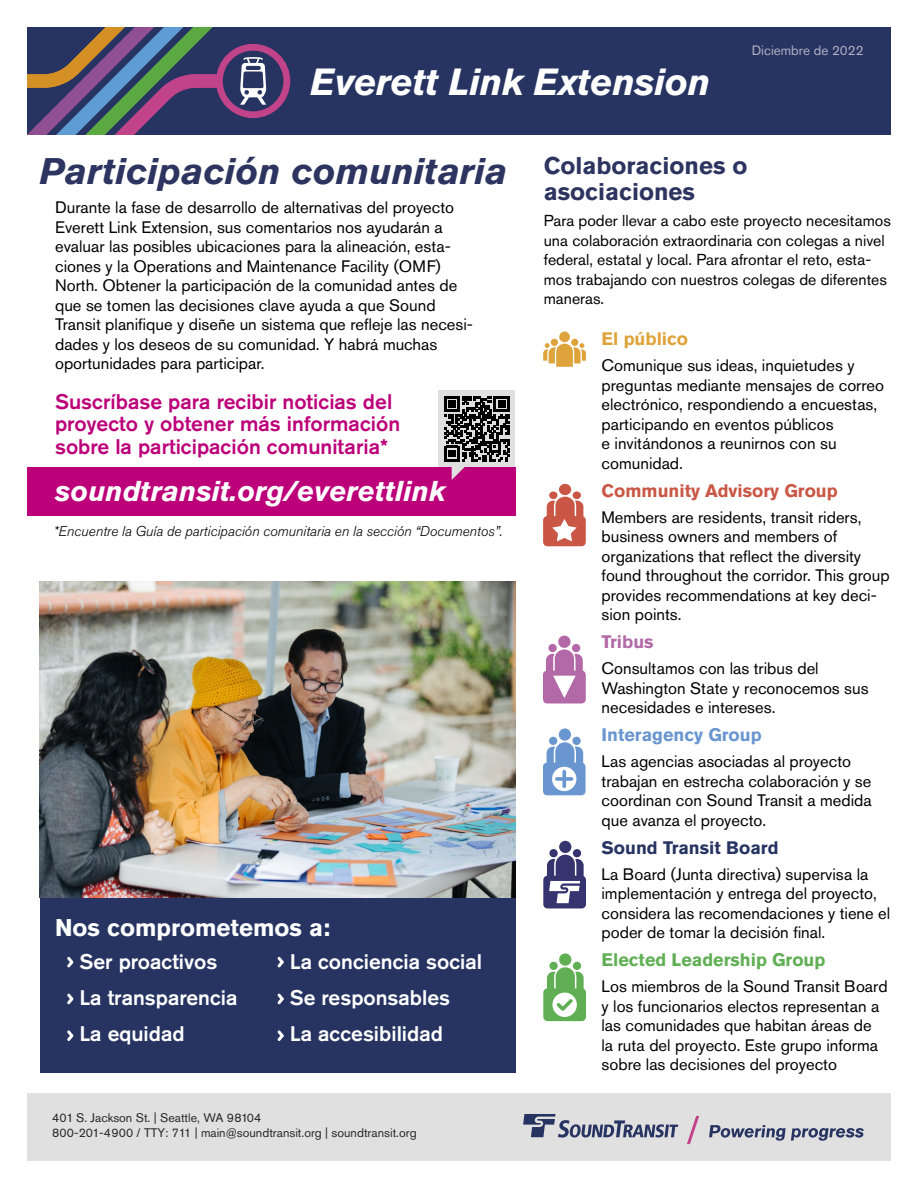
<style>
.page{position:relative;width:918px;height:1188px;background:#fff}
.page>*{position:absolute;margin:0;border:0;box-sizing:border-box;transform-origin:0 0}
.t1{font:italic 700 37.5px "Akzidenz Grotesk Std";letter-spacing:-.015em;color:#fff}
.t2{font:italic 700 36.75px "Akzidenz Grotesk Std";color:#2c345f}
.t3{font:italic 700 28.5px "Akzidenz Grotesk Std";color:#fff}
.t4{font:700 24px "Akzidenz Grotesk Std";color:#fff}
.t5{font:700 24px "Akzidenz Grotesk Std";color:#2c345f}
.t6{font:500 21px/22.5px "Akzidenz Grotesk Std";color:#bc007a}
.t7{font:500 21px/36px "Akzidenz Grotesk Std";color:#fff}
.t8{font:700 18px "Akzidenz Grotesk Std";color:#ca5745}
.t9{font:700 18px "Akzidenz Grotesk Std";color:#61af54}
.t10{font:700 18px "Akzidenz Grotesk Std";color:#273462}
.t11{font:700 18px "Akzidenz Grotesk Std";color:#6996cf}
.t12{font:700 18px "Akzidenz Grotesk Std";color:#dea43b}
.t13{font:700 18px "Akzidenz Grotesk Std";color:#b369a8}
.t14{font:16.5px/19.5px "Akzidenz Grotesk Std";color:#000}
.t15{font:15.75px/19.5px "Akzidenz Grotesk Std";color:#000}
.t16{font:italic 300 14.25px "Akzidenz Grotesk Std";color:#000}
.t17{font:13.5px "Akzidenz Grotesk Std";color:#b0aec1}
.t18{font:12.3px/14.9px "Akzidenz Grotesk Std";color:#292929}
</style>
<div class="page">
<div style="left:27px;top:1094px;width:864px;height:67px;background:#e0e0e0"></div>
<svg style="left:709px;top:1125px;width:155px;height:16px"></svg>
<svg style="left:523px;top:1114px;width:155px;height:24px"></svg>
<svg style="left:687px;top:1116px;width:12px;height:28px"></svg>
<div style="left:27px;top:27px;width:864px;height:108px;background:#273462"></div>
<svg style="left:219px;top:47px;width:68px;height:68px"></svg>
<div style="left:216px;top:44px;width:74px;height:74px;border:7px solid #c14389;border-radius:50%"></div>
<svg style="left:240px;top:57px;width:26px;height:48px"></svg>
<svg style="left:27px;top:27px;width:192px;height:108px"></svg>
<img style="left:40px;top:581px;width:475px;height:317px">
<div style="left:551px;top:339px;width:7px;height:7px;background:#dea43b;border-radius:50%"></div>
<svg style="left:543px;top:343px;width:43px;height:24px"></svg>
<div style="left:571px;top:339px;width:7px;height:7px;background:#dea43b;border-radius:50%"></div>
<div style="left:559px;top:332px;width:11px;height:10px;background:#dea43b;border-radius:50%"></div>
<div style="left:573px;top:491px;width:8px;height:8px;background:#ca5745;border-radius:50%"></div>
<div style="left:549px;top:491px;width:8px;height:8px;background:#ca5745;border-radius:50%"></div>
<div style="left:559px;top:484px;width:12px;height:11px;background:#ca5745;border-radius:50%"></div>
<div style="left:543px;top:516px;width:43px;height:30px;background:#ca5745;border-radius:4px"></div>
<svg style="left:547px;top:497px;width:36px;height:44px"></svg>
<div style="left:572px;top:644px;width:8px;height:8px;background:#b369a8;border-radius:50%"></div>
<div style="left:548px;top:644px;width:9px;height:8px;background:#b369a8;border-radius:50%"></div>
<div style="left:558px;top:636px;width:13px;height:12px;background:#b369a8;border-radius:50%"></div>
<svg style="left:543px;top:649px;width:43px;height:55px"></svg>
<div style="left:572px;top:737px;width:9px;height:8px;background:#6996cf;border-radius:50%"></div>
<div style="left:549px;top:737px;width:8px;height:8px;background:#6996cf;border-radius:50%"></div>
<div style="left:559px;top:728px;width:12px;height:13px;background:#6996cf;border-radius:50%"></div>
<div style="left:543px;top:763px;width:43px;height:32px;background:#6996cf;border-radius:4px"></div>
<div style="left:552px;top:767px;width:24px;height:24px;background:#fff;border-radius:50%"></div>
<svg style="left:547px;top:742px;width:36px;height:46px"></svg>
<div style="left:573px;top:849px;width:8px;height:8px;background:#36346e;border-radius:50%"></div>
<div style="left:549px;top:849px;width:9px;height:8px;background:#36346e;border-radius:50%"></div>
<div style="left:559px;top:841px;width:12px;height:12px;background:#36346e;border-radius:50%"></div>
<div style="left:543px;top:876px;width:43px;height:32px;background:#36346e;border-radius:4px"></div>
<svg style="left:547px;top:855px;width:37px;height:48px"></svg>
<div style="left:573px;top:962px;width:8px;height:8px;background:#61af54;border-radius:50%"></div>
<div style="left:549px;top:962px;width:9px;height:8px;background:#61af54;border-radius:50%"></div>
<div style="left:559px;top:953px;width:12px;height:13px;background:#61af54;border-radius:50%"></div>
<div style="left:543px;top:988px;width:43px;height:33px;background:#61af54;border-radius:4px"></div>
<svg style="left:552px;top:993px;width:25px;height:24px"></svg>
<svg style="left:547px;top:967px;width:37px;height:47px"></svg>
<div style="left:27px;top:467px;width:488px;height:49px;background:#bc007a"></div>
<div style="left:439px;top:390px;width:76px;height:76px;background:#e0e0e0"></div>
<svg style="left:444px;top:396px;width:66px;height:84px"></svg>
<div style="left:40px;top:898px;width:475px;height:174px;background:#273462"></div>
<svg style="left:67px;top:1030px;width:7px;height:11px"></svg>
<svg style="left:277px;top:1030px;width:7px;height:11px"></svg>
<svg style="left:67px;top:993px;width:7px;height:12px"></svg>
<svg style="left:277px;top:993px;width:7px;height:12px"></svg>
<svg style="left:67px;top:956px;width:7px;height:12px"></svg>
<svg style="left:277px;top:956px;width:7px;height:12px"></svg>
<h1 class="t1" style="left:310px;top:59px;width:401px">Everett Link Extension</h1>
<p class="t17" style="left:752px;top:42px;width:113px">Diciembre de 2022</p>
<h2 class="t2" style="left:40px;top:149px;width:709px">Participación comunitaria <sup>Colaboraciones</sup> <sup>o</sup></h2>
<h3 class="t5" style="left:544px;top:178px;width:153px">asociaciones</h3>
<p class="t15" style="left:544px;top:211px;width:349px">Para poder llevar a cabo este proyecto necesitamos una colaboración extraordinaria con colegas a nivel federal, estatal y local. Para afrontar el reto, esta&shy;mos trabajando con nuestros colegas de diferentes maneras.</p>
<p class="t12" style="left:602px;top:328px;width:88px">El público</p>
<p class="t14" style="left:602px;top:356px;width:284px">Comunique sus ideas, inquietudes y preguntas mediante mensajes de correo electrónico, respondiendo a encuestas, participando en eventos públicos<br>e invitándonos a reunirnos con su comunidad.</p>
<p class="t8" style="left:602px;top:480px;width:238px">Community Advisory Group</p>
<p class="t14" style="left:602px;top:507px;width:290px">Members are residents, transit riders, business owners and members of organizations that reflect the diversity found throughout the corridor. This group provides recommendations at key deci&shy;sion points.</p>
<p class="t13" style="left:602px;top:631px;width:54px">Tribus</p>
<p class="t14" style="left:602px;top:659px;width:269px">Consultamos con las tribus del<br>Washington State y reconocemos sus necesidades e intereses.</p>
<p class="t11" style="left:602px;top:724px;width:162px">Interagency Group</p>
<p class="t14" style="left:602px;top:752px;width:272px">Las agencias asociadas al proyecto trabajan en estrecha colaboración y se coordinan con Sound Transit a medida que avanza el proyecto.</p>
<p class="t10" style="left:602px;top:837px;width:179px">Sound Transit Board</p>
<p class="t14" style="left:602px;top:864px;width:290px">La Board (Junta directiva) supervisa la implementación y entrega del proyecto, considera las recomendaciones y tiene el poder de tomar la decisión final.</p>
<p class="t9" style="left:602px;top:949px;width:225px">Elected Leadership Group</p>
<p class="t14" style="left:602px;top:977px;width:288px">Los miembros de la Sound Transit Board y los funcionarios electos representan a las comunidades que habitan áreas de<br>la ruta del proyecto. Este grupo informa sobre las decisiones del proyecto</p>
<p class="t14" style="left:55px;top:198px;width:419px">Durante la fase de desarrollo de alternativas del proyecto Everett Link Extension, sus comentarios nos ayudarán a evaluar las posibles ubicaciones para la alineación, esta&shy;ciones y la Operations and Maintenance Facility (OMF)<br>North. Obtener la participación de la comunidad antes de que se tomen las decisiones clave ayuda a que Sound Transit planifique y diseñe un sistema que refleje las necesi&shy;dades y los deseos de su comunidad. Y habrá muchas oportunidades para participar.</p>
<p class="t6" style="left:55px;top:390px;width:347px">Suscríbase para recibir noticias del proyecto y obtener más información sobre la participación comunitaria*</p>
<h3 class="t3" style="left:55px;top:474px;width:392px">soundtransit.org/everettlink</h3>
<p class="t16" style="left:53px;top:523px;width:450px">*Encuentre la Guía de participación comunitaria en la sección “Documentos”.</p>
<h3 class="t4" style="left:55px;top:914px;width:276px">Nos comprometemos a:</h3>
<p class="t7" style="left:79px;top:943px;width:160px">Ser proactivos<br>La transparencia<br>La equidad</p>
<p class="t7" style="left:290px;top:943px;width:194px">La conciencia social<br>Se responsables<br>La accesibilidad</p>
<p class="t18" style="left:52px;top:1111px;width:366px">401 S. Jackson St. | Seattle, WA 98104<br>800-201-4900 / TTY: 711 | main@soundtransit.org | soundtransit.org</p>
</div>
